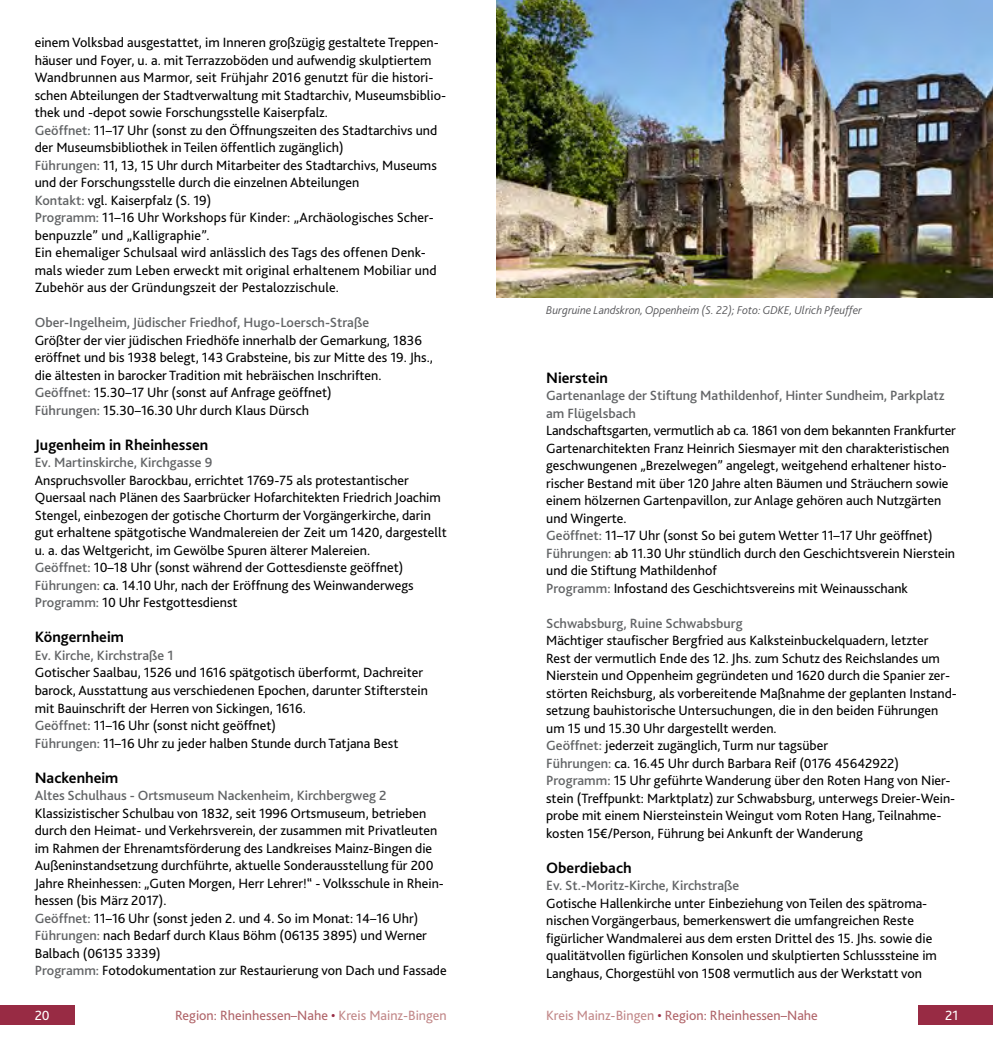
<style>
.page{position:relative;width:993px;height:1042px;background:#fff}
.page>*{position:absolute;margin:0;border:0;box-sizing:border-box;transform-origin:0 0}
.adresse_2016{font:700 15.75px "Bliss 2";color:#000}
.adresse_2016-2{font:14px/17.5px "Bliss 2";color:#000}
.t1{font:14px "Bliss 2";color:#b06469}
.t2{font:14px "Bliss 2";color:#fff}
.bildunterzeile_2016{font:italic 300 11.9px "Bliss 2";color:#58585b}
.s1{font-weight:500;color:#626466}
.s2{color:#982b44}
.s3{color:#c28889}
</style>
<div class="page">
<div style="left:918px;top:1005px;width:74px;height:19px;background:#982b44"></div>
<div style="left:0;top:1005px;width:74px;height:19px;background:#982b44"></div>
<img style="left:496px;top:0;width:496px;height:298px">
<p class="adresse_2016-2" style="left:35px;top:34px;width:413px">einem Volksbad ausgestattet, im Inneren großzügig gestaltete Treppen&shy;häuser und Foyer, u. a. mit Terrazzoböden und aufwendig skulptiertem Wandbrunnen aus Marmor, seit Frühjahr 2016 genutzt für die histori&shy;schen Abteilungen der Stadtverwaltung mit Stadtarchiv, Museumsbiblio&shy;thek und -depot sowie Forschungsstelle Kaiserpfalz.</p>
<p class="adresse_2016-2" style="left:35px;top:121px;width:404px"><span class="s1">Geöffnet:</span> 11–17 Uhr (sonst zu den Öffnungszeiten des Stadtarchivs und der Museumsbibliothek in Teilen öffentlich zugänglich)</p>
<p class="adresse_2016-2" style="left:35px;top:156px;width:403px"><span class="s1">Führungen:</span> 11, 13, 15 Uhr durch Mitarbeiter des Stadtarchivs, Museums und der Forschungsstelle durch die einzelnen Abteilungen<br><span class="s1">Kontakt:</span> vgl. Kaiserpfalz (S. 19)<br><span class="s1">Programm:</span> 11–16 Uhr Workshops für Kinder: „Archäologisches Scher&shy;benpuzzle” und „Kalligraphie”.<br>Ein ehemaliger Schulsaal wird anlässlich des Tags des offenen Denk&shy;mals wieder zum Leben erweckt mit original erhaltenem Mobiliar und Zubehör aus der Gründungszeit der Pestalozzischule.</p>
<p class="adresse_2016-2" style="left:35px;top:314px;width:399px"><span class="s1">Ober-Ingelheim, Jüdischer Friedhof, Hugo-Loersch-Straße<br></span>Größter der vier jüdischen Friedhöfe innerhalb der Gemarkung, 1836 eröffnet und bis 1938 belegt, 143 Grabsteine, bis zur Mitte des 19. Jhs., die ältesten in barocker Tradition mit hebräischen Inschriften.<br><span class="s1">Geöffnet:</span> 15.30–17 Uhr (sonst auf Anfrage geöffnet)<br><span class="s1">Führungen:</span> 15.30–16.30 Uhr durch Klaus Dürsch</p>
<p class="adresse_2016" style="left:35px;top:435px;width:175px">Jugenheim in Rheinhessen</p>
<p class="adresse_2016-2" style="left:35px;top:454px;width:413px"><span class="s1">Ev. Martinskirche, Kirchgasse 9<br></span>Anspruchsvoller Barockbau, errichtet 1769-75 als protestantischer Quersaal nach Plänen des Saarbrücker Hofarchitekten Friedrich Joachim Stengel, einbezogen der gotische Chorturm der Vorgängerkirche, darin gut erhaltene spätgotische Wandmalereien der Zeit um 1420, dargestellt u. a. das Weltgericht, im Gewölbe Spuren älterer Malereien.<br><span class="s1">Geöffnet:</span> 10–18 Uhr (sonst während der Gottesdienste geöffnet)<br><span class="s1">Führungen:</span> ca. 14.10 Uhr, nach der Eröffnung des Weinwanderwegs <span class="s1">Programm:</span> 10 Uhr Festgottesdienst</p>
<p class="adresse_2016" style="left:35px;top:627px;width:91px">Köngernheim</p>
<p class="adresse_2016-2" style="left:35px;top:646px;width:394px"><span class="s1">Ev. Kirche, Kirchstraße 1<br></span>Gotischer Saalbau, 1526 und 1616 spätgotisch überformt, Dachreiter barock, Ausstattung aus verschiedenen Epochen, darunter Stifterstein mit Bauinschrift der Herren von Sickingen, 1616.<br><span class="s1">Geöffnet:</span> 11–16 Uhr (sonst nicht geöffnet)<br><span class="s1">Führungen:</span> 11–16 Uhr zu jeder halben Stunde durch Tatjana Best</p>
<p class="adresse_2016" style="left:35px;top:767px;width:85px">Nackenheim</p>
<p class="adresse_2016-2" style="left:35px;top:786px;width:413px"><span class="s1">Altes Schulhaus - Ortsmuseum Nackenheim, Kirchbergweg 2<br></span>Klassizistischer Schulbau von 1832, seit 1996 Ortsmuseum, betrieben durch den Heimat- und Verkehrsverein, der zusammen mit Privatleuten im Rahmen der Ehrenamtsförderung des Landkreises Mainz-Bingen die Außeninstandsetzung durchführte, aktuelle Sonderausstellung für 200<br>Jahre Rheinhessen: „Guten Morgen, Herr Lehrer!“ - Volksschule in Rhein&shy;hessen (bis März 2017).<br><span class="s1">Geöffnet:</span> 11–16 Uhr (sonst jeden 2. und 4. So im Monat: 14–16 Uhr)<br><span class="s1">Führungen:</span> nach Bedarf durch Klaus Böhm (06135 3895) und Werner Balbach (06135 3339)<br><span class="s1">Programm:</span> Fotodokumentation zur Restaurierung von Dach und Fassade</p>
<p class="bildunterzeile_2016" style="left:546px;top:302px;width:317px">Burgruine Landskron, Oppenheim (S. 22); Foto: GDKE, Ulrich Pfeuffer</p>
<p class="adresse_2016" style="left:546px;top:368px;width:63px">Nierstein</p>
<p class="adresse_2016-2" style="left:546px;top:387px;width:411px"><span class="s1">Gartenanlage der Stiftung Mathildenhof, Hinter Sundheim, Parkplatz am Flügelsbach<br></span>Landschaftsgarten, vermutlich ab ca. 1861 von dem bekannten Frankfurter Gartenarchitekten Franz Heinrich Siesmayer mit den charakteristischen geschwungenen „Brezelwegen” angelegt, weitgehend erhaltener histo&shy;rischer Bestand mit über 120 Jahre alten Bäumen und Sträuchern sowie einem hölzernen Gartenpavillon, zur Anlage gehören auch Nutzgärten und Wingerte.<br><span class="s1">Geöffnet:</span> 11–17 Uhr (sonst So bei gutem Wetter 11–17 Uhr geöffnet)<br><span class="s1">Führungen:</span> ab 11.30 Uhr stündlich durch den Geschichtsverein Nierstein und die Stiftung Mathildenhof<br><span class="s1">Programm:</span> Infostand des Geschichtsvereins mit Weinausschank</p>
<p class="adresse_2016-2" style="left:546px;top:614px;width:412px"><span class="s1">Schwabsburg, Ruine Schwabsburg<br></span>Mächtiger staufischer Bergfried aus Kalksteinbuckelquadern, letzter<br>Rest der vermutlich Ende des 12. Jhs. zum Schutz des Reichslandes um Nierstein und Oppenheim gegründeten und 1620 durch die Spanier zer&shy;störten Reichsburg, als vorbereitende Maßnahme der geplanten Instand&shy;setzung bauhistorische Untersuchungen, die in den beiden Führungen um 15 und 15.30 Uhr dargestellt werden.<br><span class="s1">Geöffnet:</span> jederzeit zugänglich, Turm nur tagsüber<br><span class="s1">Führungen:</span> ca. 16.45 Uhr durch Barbara Reif (0176 45642922)<br><span class="s1">Programm:</span> 15 Uhr geführte Wanderung über den Roten Hang von Nier&shy;stein (Treffpunkt: Marktplatz) zur Schwabsburg, unterwegs Dreier-Wein&shy;probe mit einem Niersteinstein Weingut vom Roten Hang, Teilnahme&shy;kosten 15€/Person, Führung bei Ankunft der Wanderung</p>
<p class="adresse_2016" style="left:546px;top:858px;width:87px">Oberdiebach</p>
<p class="adresse_2016-2" style="left:546px;top:877px;width:392px"><span class="s1">Ev. St.-Moritz-Kirche, Kirchstraße<br></span>Gotische Hallenkirche unter Einbeziehung von Teilen des spätroma&shy;nischen Vorgängerbaus, bemerkenswert die umfangreichen Reste figürlicher Wandmalerei aus dem ersten Drittel des 15. Jhs. sowie die qualitätvollen figürlichen Konsolen und skulptierten Schlusssteine im Langhaus, Chorgestühl von 1508 vermutlich aus der Werkstatt von</p>
<p class="t2" style="left:35px;top:1006px;width:17px">20</p>
<p class="t1" style="left:175px;top:1006px;width:273px">Region: Rheinhessen–Nahe <span class="s2">•</span> <span class="s3">Kreis Mainz-Bingen</span></p>
<p class="t1" style="left:546px;top:1006px;width:273px"><span class="s3">Kreis Mainz-Bingen</span> <span class="s2">•</span> Region: Rheinhessen–Nahe</p>
<p class="t2" style="left:944px;top:1006px;width:15px">21</p>
</div>
